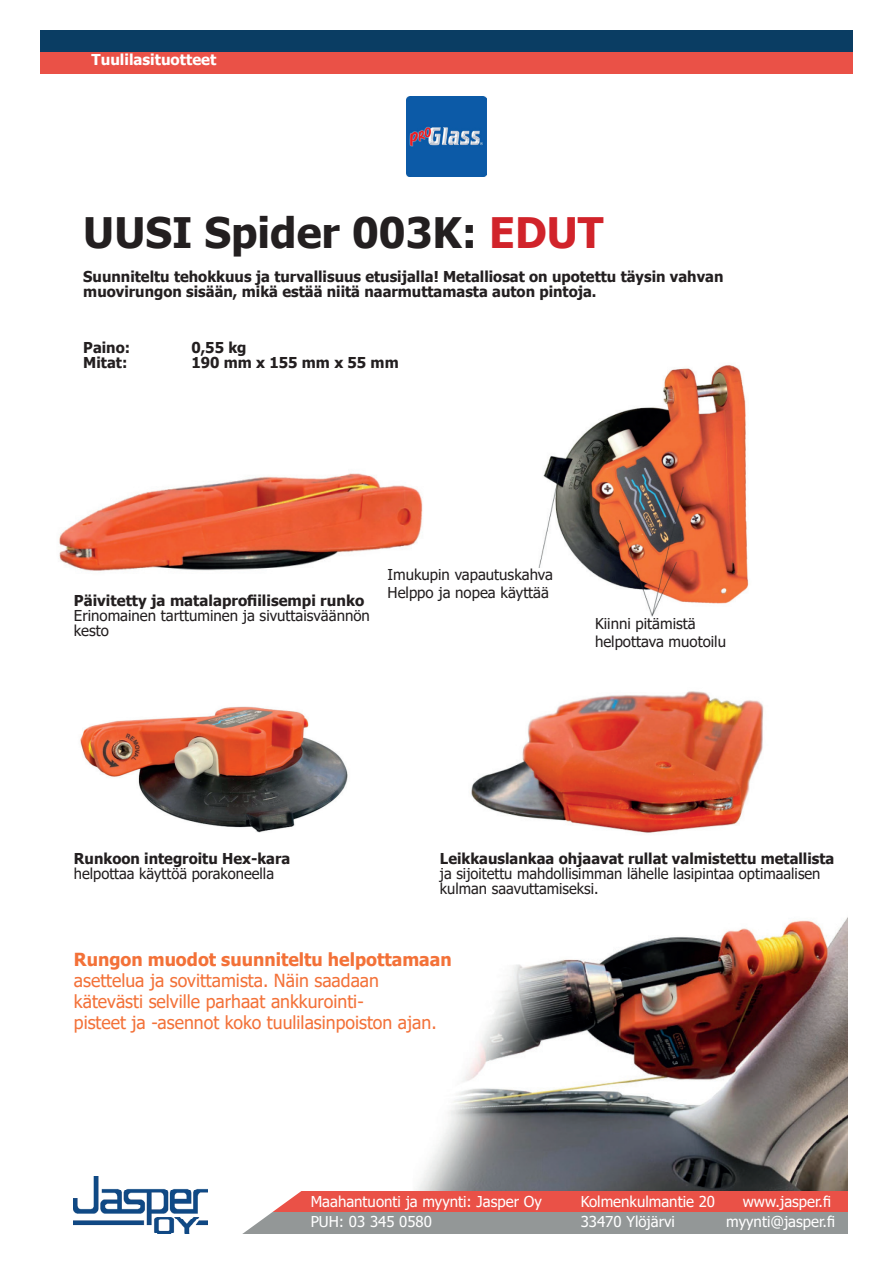
<style>
.page{position:relative;width:893px;height:1263px;background:#fff}
.page>*{position:absolute;margin:0;border:0;box-sizing:border-box;transform-origin:0 0}
.t1{font:700 42px "Tahoma";color:#231f20}
.t2{font:18px/21px "Tahoma";color:#f37138}
.t3{font:700 18px "Tahoma";color:#f37138}
.t4{font:700 15px/15px "Tahoma";color:#231f20}
.t5{font:15px/18px "Tahoma";color:#231f20}
.t6{font:15px "Tahoma";color:#fff}
.t7{font:700 15px "Tahoma";color:#fff}
.s1{color:#d1232a}
</style>
<div class="page">
<img style="left:538px;top:365px;width:211px;height:252px">
<img style="left:59px;top:473px;width:364px;height:98px">
<img style="left:80px;top:706px;width:268px;height:127px">
<img style="left:471px;top:691px;width:293px;height:142px">
<img style="left:416px;top:917px;width:432px;height:274px">
<div style="left:388px;top:568px;width:197px;height:80px;background:#fff"></div>
<div style="left:147px;top:1191px;width:701px;height:22px;background:#ea5147"></div>
<div style="left:147px;top:1212px;width:701px;height:22px;background:#939797"></div>
<svg style="left:73px;top:1176px;width:229px;height:58px;fill:#fff"></svg>
<img style="left:74px;top:1177px;width:134px;height:57px">
<div style="left:40px;top:30px;width:813px;height:22px;background:#0a3d63"></div>
<div style="left:40px;top:52px;width:813px;height:22px;background:#ea5147"></div>
<img style="left:406px;top:97px;width:81px;height:80px">
<div style="left:74px;top:952px;width:378px;height:137px;background:#fff"></div>
<div style="left:83px;top:341px;width:487px;height:105px;background:#fff"></div>
<p class="t7" style="left:92px;top:49px;width:126px">Tuulilasituotteet</p>
<h1 class="t1" style="left:83px;top:203px;width:522px">UUSI Spider 003K: <span class="s1">EDUT</span></h1>
<p class="t4" style="left:83px;top:270px;width:642px">Suunniteltu tehokkuus ja turvallisuus etusijalla! Metalliosat on upotettu täysin vahvan muovirungon sisään, mikä estää niitä naarmuttamasta auton pintoja.</p>
<p class="t4" style="left:83px;top:340px;width:48px">Paino:</p>
<p class="t4" style="left:191px;top:340px;width:57px">0,55 kg</p>
<p class="t4" style="left:83px;top:355px;width:46px">Mitat:</p>
<p class="t4" style="left:191px;top:355px;width:209px">190 mm x 155 mm x 55 mm</p>
<p class="t4" style="left:74px;top:594px;width:292px">Päivitetty ja matalaprofiilisempi runko</p>
<p class="t5" style="left:74px;top:609px;width:298px;line-height:15px">Erinomainen tarttuminen ja sivuttaisväännön kesto</p>
<p class="t5" style="left:388px;top:566px;width:167px">Imukupin vapautuskahva<br>Helppo ja nopea käyttää</p>
<p class="t5" style="left:595px;top:615px;width:133px">Kiinni pitämistä helpottava muotoilu</p>
<p class="t4" style="left:74px;top:851px;width:218px">Runkoon integroitu Hex-kara</p>
<p class="t5" style="left:74px;top:865px;width:202px">helpottaa käyttöä porakoneella</p>
<p class="t4" style="left:440px;top:851px;width:396px">Leikkauslankaa ohjaavat rullat valmistettu metallista</p>
<p class="t5" style="left:440px;top:867px;width:382px;line-height:15px">ja sijoitettu mahdollisimman lähelle lasipintaa optimaalisen kulman saavuttamiseksi.</p>
<p class="t3" style="left:74px;top:947px;width:379px">Rungon muodot suunniteltu helpottamaan</p>
<p class="t2" style="left:74px;top:971px;width:364px">asettelua ja sovittamista. Näin saadaan kätevästi selville parhaat ankkurointi-<br>pisteet ja -asennot koko tuulilasinpoiston ajan.</p>
<p class="t6" style="left:311px;top:1192px;width:233px">Maahantuonti ja myynti: Jasper Oy</p>
<p class="t6" style="left:581px;top:1192px;width:136px">Kolmenkulmantie 20</p>
<p class="t6" style="left:743px;top:1192px;width:90px">www.jasper.fi</p>
<p class="t6" style="left:311px;top:1211px;width:123px">PUH: 03 345 0580</p>
<p class="t6" style="left:581px;top:1211px;width:96px">33470 Ylöjärvi</p>
<p class="t6" style="left:726px;top:1211px;width:110px">myynti@jasper.fi</p>
</div>
